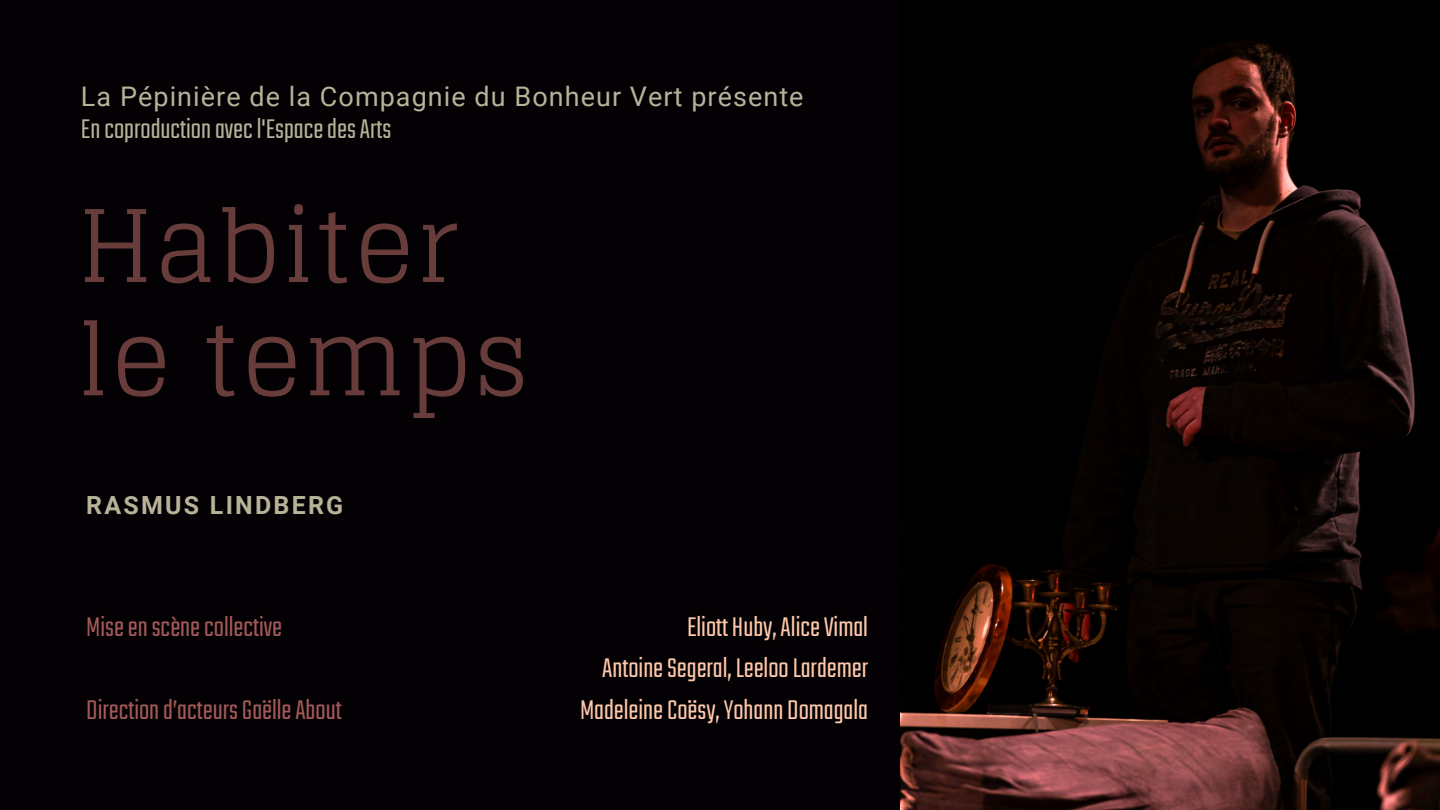
<style>
.page{position:relative;width:1440px;height:810px;background:#030103}
.page>*{position:absolute;margin:0;border:0;box-sizing:border-box;transform-origin:0 0}
.t1{font:100px/113.2px "Glegoo";letter-spacing:.02em;color:#673c3a}
.t2{font:300 30px/41.2px "Teko";color:#ffc8ab;text-align:right}
.t3{font:300 30px "Teko";color:#a35958}
.t4{font:300 30px "Teko";color:#b8b299}
.t5{font:27px "Roboto";letter-spacing:.04em;color:#b8b299}
.t6{font:700 25px "Roboto";letter-spacing:.09em;color:#b8b299}
</style>
<div class="page">
<img style="left:900px;top:43px;width:540px;height:767px">
<p class="t5" style="left:81px;top:81px;width:724px">La Pépinière de la Compagnie du Bonheur Vert présente</p>
<p class="t4" style="left:81px;top:109px;width:312px">En coproduction avec l'Espace des Arts</p>
<h1 class="t1" style="left:78px;top:191px;width:453px">Habiter le temps</h1>
<p class="t6" style="left:86px;top:490px;width:259px">RASMUS LINDBERG</p>
<p class="t3" style="left:86px;top:607px;width:197px">Mise en scène collective</p>
<p class="t3" style="left:86px;top:690px;width:257px">Direction d’acteurs Gaëlle About</p>
<p class="t2" style="left:580px;top:608px;width:290px">Eliott Huby, Alice Vimal<br>Antoine Segeral, Leeloo Lardemer<br>Madeleine Coësy, Yohann Domagala</p>
</div>
